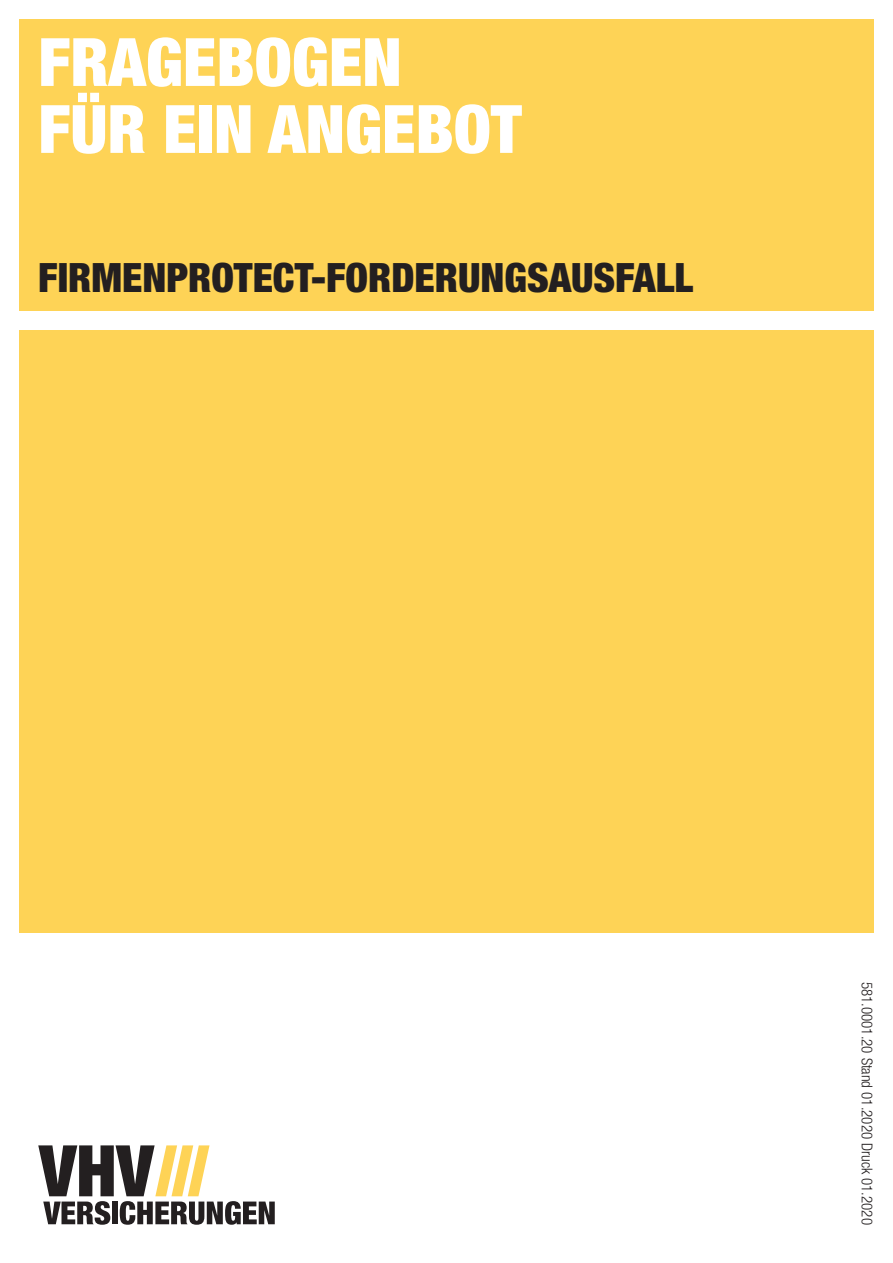
<style>
.page{position:relative;width:893px;height:1263px;background:#fff}
.page>*{position:absolute;margin:0;border:0;box-sizing:border-box;transform-origin:0 0}
.t1{font:900 condensed 66.75px/66.9px "Helvetica Neue";color:#fff}
.t2{font:900 condensed 40.5px "Helvetica Neue";color:#231f20}
.t3{font:300 condensed 15px "Helvetica Neue";color:#231f20}
</style>
<div class="page">
<div style="left:19px;top:19px;width:855px;height:292px;background:#fed356"></div>
<div style="left:19px;top:330px;width:855px;height:603px;background:#fed356"></div>
<svg style="left:38px;top:1145px;width:237px;height:80px"></svg>
<h1 class="t1" style="left:38px;top:28px;width:485px">FRAGEBOGEN<br>FÜR EIN ANGEBOT</h1>
<h2 class="t2" style="left:38px;top:252px;width:172px">FIRMENPROTE</h2>
<h2 class="t2" style="left:273px;top:252px;width:422px">CT-FORDERUNGSAUSFALL</h2>
<p class="t3" style="left:876px;top:982px;width:245px;rotate:90deg">581.0001.20 Stand 01.2020 Druck 01.2020</p>
</div>
